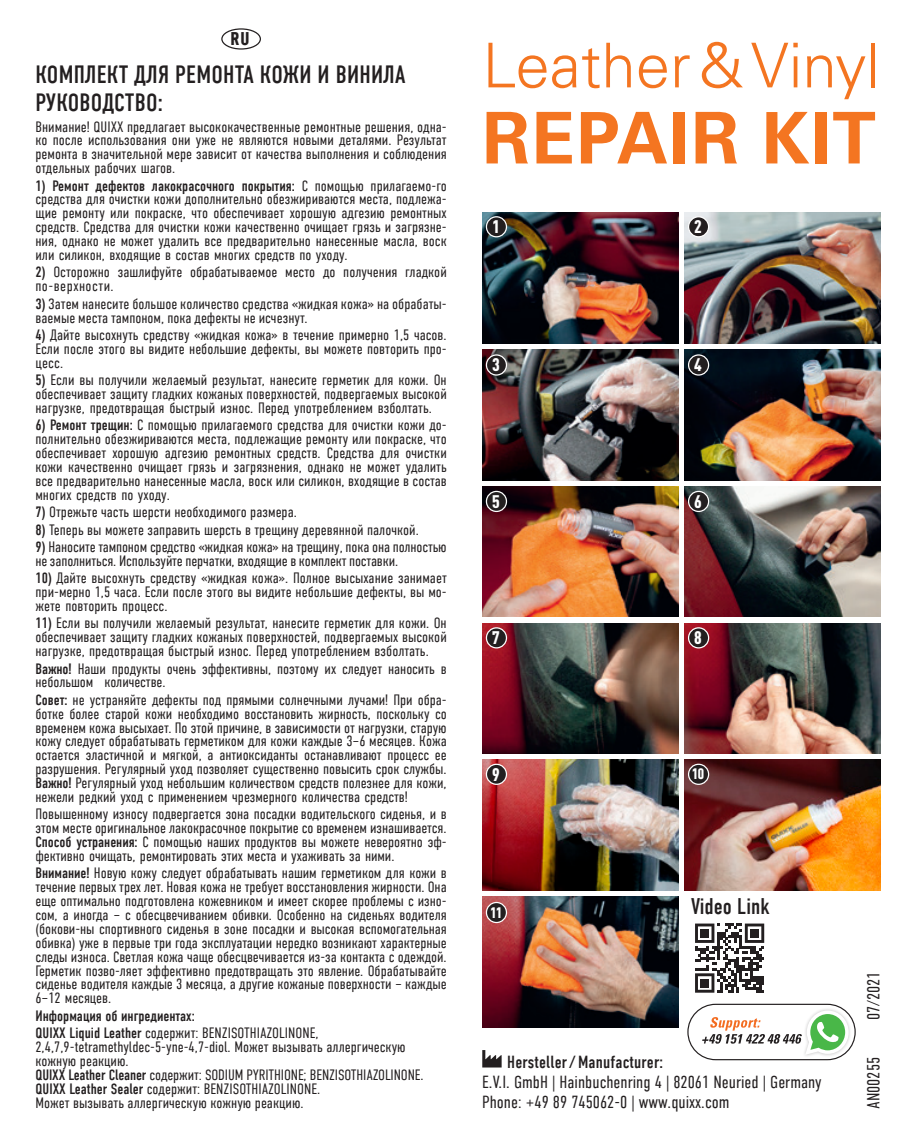
<style>
.page{position:relative;width:922px;height:1134px;background:#fff}
.page>*{position:absolute;margin:0;border:0;box-sizing:border-box;transform-origin:0 0}
.t1{font:700 71.25px "Univers LT Std";letter-spacing:.02em;color:#f47521}
.t2{font:300 61.75px "Univers LT Std";color:#f47521}
.t3{font:25px/27.5px "DIN Condensed";letter-spacing:.01em;color:#231f20}
.t4{font:22.5px "DIN Condensed";color:#231f20}
.t5{font:900 18px "DIN Cond";color:#fff}
.t6{font:900 18px "DIN Cond";color:#231f20}
.t7{font:300 17.5px/20px "DIN Condensed";color:#231f20}
.t8{font:17.5px "DIN Condensed";letter-spacing:.01em;color:#231f20}
.t9{font:300 15px/13.8px "DIN Condensed";color:#231f20;text-align:justify}
.t10{font:15px/17.5px "DIN Condensed";color:#231f20}
.t11{font:900 15px "DIN Cond";color:#fff}
.s1{font-weight:400}
.s2{font-weight:300}
</style>
<div class="page">
<div style="left:221px;top:28px;width:40px;height:22px;border:1px solid #231f20;border-radius:50%"></div>
<svg style="left:482px;top:1050px;width:19px;height:17px"></svg>
<img style="left:482px;top:213px;width:196px;height:130px">
<img style="left:482px;top:349px;width:196px;height:131px">
<img style="left:482px;top:486px;width:196px;height:131px">
<img style="left:482px;top:623px;width:196px;height:131px">
<img style="left:482px;top:760px;width:196px;height:130px">
<img style="left:482px;top:897px;width:196px;height:130px">
<img style="left:684px;top:213px;width:196px;height:130px">
<img style="left:684px;top:349px;width:196px;height:131px">
<img style="left:684px;top:486px;width:196px;height:131px">
<img style="left:684px;top:623px;width:196px;height:131px">
<img style="left:684px;top:760px;width:196px;height:130px">
<div style="left:486px;top:217px;width:20px;height:20px;background:#231f20;border-radius:50%"></div>
<div style="left:485px;top:216px;width:22px;height:21px;border:1px solid #fff;border-radius:50%"></div>
<svg style="left:486px;top:355px;width:20px;height:20px"></svg>
<div style="left:485px;top:354px;width:22px;height:22px;border:1px solid #fff;border-radius:50%"></div>
<div style="left:486px;top:491px;width:20px;height:20px;background:#231f20;border-radius:50%"></div>
<div style="left:485px;top:491px;width:22px;height:21px;border:1px solid #fff;border-radius:50%"></div>
<div style="left:486px;top:628px;width:20px;height:20px;background:#231f20;border-radius:50%"></div>
<div style="left:485px;top:627px;width:22px;height:21px;border:1px solid #fff;border-radius:50%"></div>
<div style="left:486px;top:764px;width:20px;height:20px;background:#231f20;border-radius:50%"></div>
<div style="left:485px;top:764px;width:22px;height:21px;border:1px solid #fff;border-radius:50%"></div>
<div style="left:688px;top:217px;width:20px;height:20px;background:#231f20;border-radius:50%"></div>
<div style="left:687px;top:216px;width:22px;height:21px;border:1px solid #fff;border-radius:50%"></div>
<svg style="left:688px;top:355px;width:20px;height:20px"></svg>
<div style="left:687px;top:354px;width:22px;height:22px;border:1px solid #fff;border-radius:50%"></div>
<div style="left:688px;top:491px;width:20px;height:20px;background:#231f20;border-radius:50%"></div>
<div style="left:687px;top:491px;width:22px;height:21px;border:1px solid #fff;border-radius:50%"></div>
<div style="left:688px;top:628px;width:20px;height:20px;background:#231f20;border-radius:50%"></div>
<div style="left:687px;top:627px;width:22px;height:21px;border:1px solid #fff;border-radius:50%"></div>
<div style="left:688px;top:764px;width:20px;height:20px;background:#231f20;border-radius:50%"></div>
<div style="left:687px;top:764px;width:22px;height:21px;border:1px solid #fff;border-radius:50%"></div>
<div style="left:486px;top:902px;width:20px;height:20px;background:#231f20;border-radius:50%"></div>
<div style="left:485px;top:902px;width:22px;height:21px;border:1px solid #fff;border-radius:50%"></div>
<svg style="left:695px;top:923px;width:69px;height:70px"></svg>
<div style="left:700px;top:929px;width:8px;height:8px;background:#231f20"></div>
<div style="left:750px;top:929px;width:8px;height:8px;background:#231f20"></div>
<div style="left:700px;top:979px;width:8px;height:8px;background:#231f20"></div>
<div style="left:687px;top:1004px;width:168px;height:56px;border:1px solid #231f20;border-radius:28px"></div>
<div style="left:801px;top:1007px;width:50px;height:51px;background:#231f20;opacity:.25"></div>
<svg style="left:702px;top:1010px;width:146px;height:45px"></svg>
<p class="t6" style="left:230px;top:27px;width:21px">RU</p>
<h3 class="t3" style="left:35px;top:61px;width:371px">КОМПЛЕКТ ДЛЯ РЕМОНТА КОЖИ И ВИНИЛА<br>РУКОВОДСТВО:</h3>
<p class="t9" style="left:35px;top:120px;width:413px">Внимание! QUIXX предлагает высококачественные ремонтные решения, одна&shy;ко после использования они уже не являются новыми деталями. Результат ремонта в значительной мере зависит от качества выполнения и соблюдения отдельных рабочих шагов.</p>
<p class="t9" style="left:35px;top:178px;width:413px"><span class="s1">1) Ремонт дефектов лакокрасочного покрытия:</span> С помощью прилагаемо-го средства для очистки кожи дополнительно обезжириваются места, подлежа&shy;щие ремонту или покраске, что обеспечивает хорошую адгезию ремонтных средств. Средства для очистки кожи качественно очищает грязь и загрязне&shy;ния, однако не может удалить все предварительно нанесенные масла, воск или силикон, входящие в состав многих средств по уходу.</p>
<p class="t9" style="left:35px;top:265px;width:413px"><span class="s1">2)</span> Осторожно зашлифуйте обрабатываемое место до получения гладкой по-верхности.</p>
<p class="t9" style="left:35px;top:297px;width:413px"><span class="s1">3)</span> Затем нанесите большое количество средства «жидкая кожа» на обрабаты&shy;ваемые места тампоном, пока дефекты не исчезнут.</p>
<p class="t9" style="left:35px;top:328px;width:413px"><span class="s1">4)</span> Дайте высохнуть средству «жидкая кожа» в течение примерно 1,5 часов.<br>Если после этого вы видите небольшие дефекты, вы можете повторить про&shy;цесс.</p>
<p class="t9" style="left:35px;top:373px;width:413px"><span class="s1">5)</span> Если вы получили желаемый результат, нанесите герметик для кожи. Он обеспечивает защиту гладких кожаных поверхностей, подвергаемых высокой нагрузке, предотвращая быстрый износ. Перед употреблением взболтать.</p>
<p class="t9" style="left:35px;top:418px;width:413px"><span class="s1">6) Ремонт трещин:</span> С помощью прилагаемого средства для очистки кожи до&shy;полнительно обезжириваются места, подлежащие ремонту или покраске, что обеспечивает хорошую адгезию ремонтных средств. Средства для очистки кожи качественно очищает грязь и загрязнения, однако не может удалить все предварительно нанесенные масла, воск или силикон, входящие в состав многих средств по уходу.</p>
<p class="t9" style="left:35px;top:505px;width:263px"><span class="s1">7)</span> Отрежьте часть шерсти необходимого размера.</p>
<p class="t9" style="left:35px;top:522px;width:385px"><span class="s1">8)</span> Теперь вы можете заправить шерсть в трещину деревянной палочкой.</p>
<p class="t9" style="left:35px;top:540px;width:413px"><span class="s1">9)</span> Наносите тампоном средство «жидкая кожа» на трещину, пока она полностью не заполниться. Используйте перчатки, входящие в комплект поставки.</p>
<p class="t9" style="left:35px;top:571px;width:413px"><span class="s1">10)</span> Дайте высохнуть средству «жидкая кожа». Полное высыхание занимает при-мерно 1,5 часа. Если после этого вы видите небольшие дефекты, вы мо&shy;жете повторить процесс.</p>
<p class="t9" style="left:35px;top:616px;width:413px"><span class="s1">11)</span> Если вы получили желаемый результат, нанесите герметик для кожи. Он обеспечивает защиту гладких кожаных поверхностей, подвергаемых высокой нагрузке, предотвращая быстрый износ. Перед употреблением взболтать.</p>
<p class="t9" style="left:35px;top:662px;width:413px"><span class="s1">Важно!</span> Наши продукты очень эффективны, поэтому их следует наносить в небольшом количестве.</p>
<p class="t9" style="left:35px;top:693px;width:413px"><span class="s1">Совет:</span> не устраняйте дефекты под прямыми солнечными лучами! При обра&shy;ботке более старой кожи необходимо восстановить жирность, поскольку со временем кожа высыхает. По этой причине, в зависимости от нагрузки, старую кожу следует обрабатывать герметиком для кожи каждые 3–6 месяцев. Кожа остается эластичной и мягкой, а антиоксиданты останавливают процесс ее разрушения. Регулярный уход позволяет существенно повысить срок службы.<br><span class="s1">Важно!</span> Регулярный уход небольшим количеством средств полезнее для кожи, нежели редкий уход с применением чрезмерного количества средств!</p>
<p class="t9" style="left:35px;top:807px;width:413px">Повышенному износу подвергается зона посадки водительского сиденья, и в этом месте оригинальное лакокрасочное покрытие со временем изнашивается.<br><span class="s1">Способ устранения:</span> С помощью наших продуктов вы можете невероятно эф&shy;фективно очищать, ремонтировать этих места и ухаживать за ними.</p>
<p class="t9" style="left:35px;top:866px;width:413px"><span class="s1">Внимание!</span> Новую кожу следует обрабатывать нашим герметиком для кожи в течение первых трех лет. Новая кожа не требует восстановления жирности. Она еще оптимально подготовлена кожевником и имеет скорее проблемы с изно&shy;сом, а иногда – с обесцвечиванием обивки. Особенно на сиденьях водителя (бокови-ны спортивного сиденья в зоне посадки и высокая вспомогательная обивка) уже в первые три года эксплуатации нередко возникают характерные следы износа. Светлая кожа чаще обесцвечивается из-за контакта с одеждой.<br>Герметик позво-ляет эффективно предотвращать это явление. Обрабатывайте сиденье водителя каждые 3 месяца, а другие кожаные поверхности – каждые 6–12 месяцев.</p>
<p class="t10" style="left:35px;top:1007px;width:284px">Информация об ингредиентах:<br>QUIXX Liquid Leather <span class="s2">содержит: BENZISOTHIAZOLINONE,</span></p>
<p class="t9" style="left:35px;top:1040px;width:389px;text-align:left">2,4,7,9-tetramethyldec-5-yne-4,7-diol. Может вызывать аллергическую кожную реакцию.<br><span class="s1">QUIXX Leather Cleaner</span> содержит: SODIUM PYRITHIONE; BENZISOTHIAZOLINONE.<br><span class="s1">QUIXX Leather Sealer</span> содержит: BENZISOTHIAZOLINONE.<br>Может вызывать аллергическую кожную реакцию.</p>
<h2 class="t2" style="left:482px;top:28px;width:399px">Leather&amp;Vinyl</h2>
<h1 class="t1" style="left:482px;top:97px;width:395px">REPAIR KIT</h1>
<p class="t5" style="left:492px;top:215px;width:9px">1</p>
<p class="t5" style="left:694px;top:215px;width:9px">2</p>
<p class="t5" style="left:492px;top:353px;width:9px">3</p>
<p class="t5" style="left:694px;top:353px;width:9px">4</p>
<p class="t5" style="left:492px;top:490px;width:9px">5</p>
<p class="t5" style="left:694px;top:490px;width:9px">6</p>
<p class="t5" style="left:492px;top:626px;width:9px">7</p>
<p class="t5" style="left:694px;top:626px;width:9px">8</p>
<p class="t5" style="left:492px;top:763px;width:9px">9</p>
<p class="t11" style="left:691px;top:765px;width:14px">10</p>
<p class="t11" style="left:490px;top:903px;width:14px">11</p>
<h3 class="t4" style="left:691px;top:894px;width:80px">Video Link</h3>
<p class="t8" style="left:507px;top:1052px;width:157px">Hersteller/Manufacturer:</p>
<p class="t7" style="left:482px;top:1071px;width:341px">E.V.I. GmbH | Hainbuchenring 4 | 82061 Neuried | Germany<br>Phone: +49 89 745062-0 | www.quixx.com</p>
<p class="t7" style="left:863px;top:1020px;width:50px;rotate:-90deg">07/2021</p>
<p class="t7" style="left:863px;top:1109px;width:54px;rotate:-90deg">AN00255</p>
</div>
